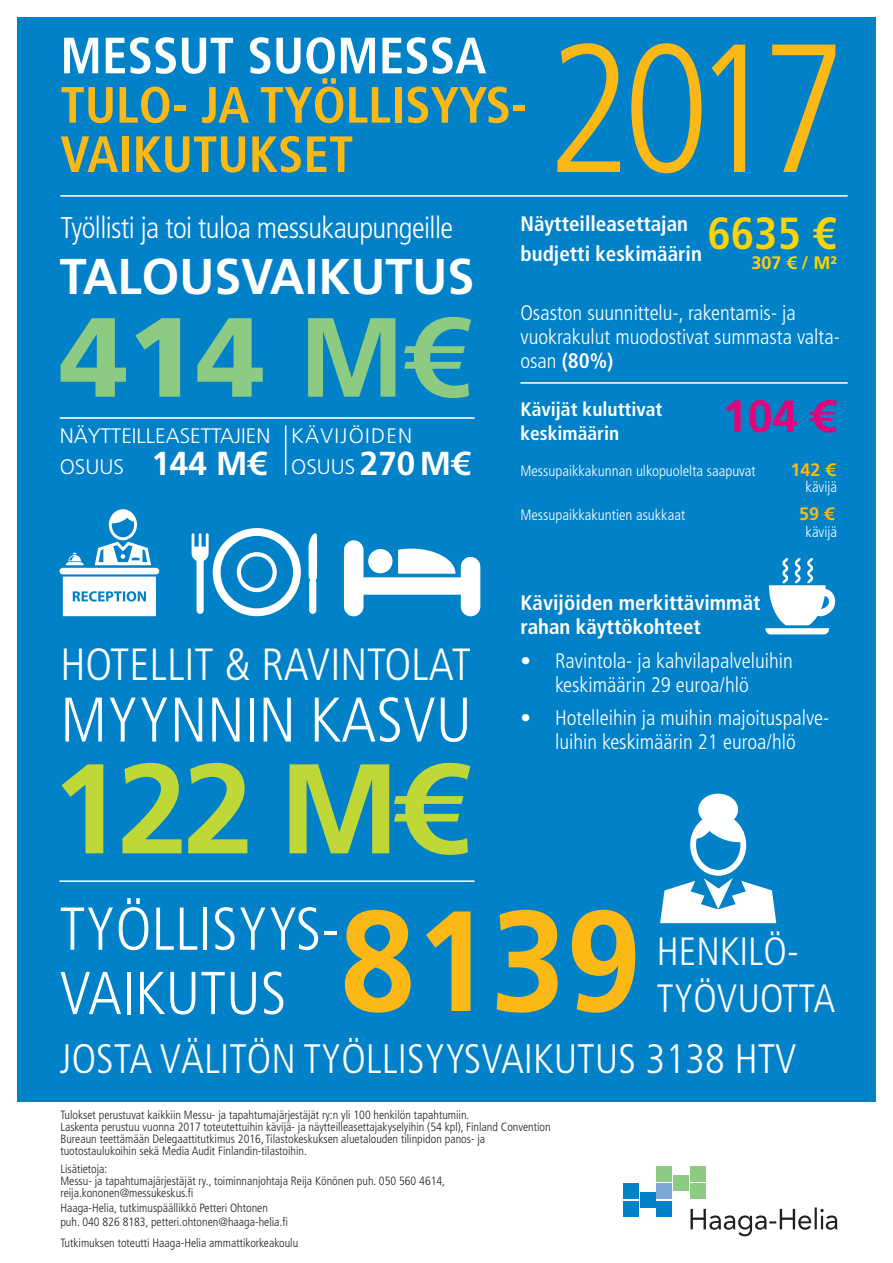
<style>
.page{position:relative;width:893px;height:1263px;background:#fff}
.page>*{position:absolute;margin:0;border:0;box-sizing:border-box;transform-origin:0 0}
.t1{font:300 condensed 182.55px "Frutiger LT";color:#fcb814}
.t2{font:700 142.5px "Frutiger LT";color:#fcb814;scale:.95 1}
.t3{font:700 127.5px "Frutiger LT";color:#c0d738}
.t4{font:900 112.5px "Frutiger LT";color:#8dca82}
.t5{font:300 condensed 63px "Frutiger LT";color:#fff}
.t6{font:300 condensed 60.45px/64.3px "Frutiger LT";color:#fff}
.t7{font:700 condensed 51px/49.3px "Frutiger LT";color:#fcb814}
.t8{font:700 condensed 51px "Frutiger LT";color:#fff}
.Leipis{font:700 50.25px "Frutiger LT";color:#fff;scale:.96 1}
.t9{font:300 condensed 45.15px "Frutiger LT";color:#fff}
.Leipis-2{font:700 45px "Frutiger LT";color:#e40278}
.t10{font:300 condensed 41.1px "Frutiger LT";color:#fff}
.t11{font:300 condensed 39.45px/47.4px "Frutiger LT";color:#fff}
.Leipis-3{font:700 33.3px "Frutiger LT";color:#fff}
.t12{font:300 condensed 30px "Frutiger LT";letter-spacing:-.02em;color:#fff}
.väliotsikko{font:300 condensed 21px/24px "Frutiger LT";color:#fff;text-align:center}
.väliotsikko-2{font:700 condensed 21px/24px "Frutiger LT";color:#fff}
.Leipis-4{font:300 21px/31.5px "Frutiger LT";color:#fff}
.Leipis-5{font:300 21px/31.5px "Frutiger LT";letter-spacing:.06em;color:#fff}
.väliotsikko-3{font:700 condensed 19.5px/24px "Frutiger LT";color:#fff}
.väliotsikko-4{font:700 18px "Frutiger LT";color:#fcb814}
.väliotsikko-5{font:700 18px "Frutiger LT";color:#fed304}
.väliotsikko-6{font:300 condensed 15px "Frutiger LT";color:#fff}
.t13{font:300 condensed 12px "Frutiger LT";color:#231f20}
.s1{font-weight:700}
</style>
<div class="page">
<div style="left:17px;top:17px;width:859px;height:1084px;background:#0081c8"></div>
<svg style="left:690px;top:1207px;width:147px;height:29px"></svg>
<div style="left:657px;top:1166px;width:15px;height:16px;background:#8dca82"></div>
<div style="left:690px;top:1166px;width:16px;height:16px;background:#8dca82"></div>
<div style="left:690px;top:1183px;width:16px;height:16px;background:#8dca82"></div>
<div style="left:674px;top:1175px;width:15px;height:16px;background:#8dca82"></div>
<div style="left:657px;top:1183px;width:15px;height:16px;background:#7ca7d8"></div>
<div style="left:623px;top:1183px;width:15px;height:16px;background:#0081c8"></div>
<div style="left:623px;top:1201px;width:15px;height:16px;background:#0081c8"></div>
<div style="left:640px;top:1192px;width:15px;height:16px;background:#0081c8"></div>
<div style="left:657px;top:1201px;width:15px;height:16px;background:#0081c8"></div>
<svg style="left:66px;top:553px;width:18px;height:12px"></svg>
<svg style="left:95px;top:509px;width:56px;height:56px"></svg>
<div style="left:60px;top:568px;width:99px;height:6px;background:#fff;border-radius:3px"></div>
<svg style="left:63px;top:576px;width:93px;height:40px;background:#e0f0f8"></svg>
<svg style="left:192px;top:528px;width:125px;height:88px"></svg>
<svg style="left:344px;top:540px;width:136px;height:76px"></svg>
<div style="left:368px;top:549px;width:24px;height:24px;background:#fff;border-radius:50%"></div>
<svg style="left:660px;top:794px;width:116px;height:129px"></svg>
<hr style="left:285px;top:425px;width:1px;height:50px;background:#fff">
<hr style="left:60px;top:417px;width:415px;height:2px;background:#fff">
<hr style="left:60px;top:195px;width:788px;height:2px;background:#fff">
<hr style="left:60px;top:880px;width:415px;height:2px;background:#fff">
<hr style="left:520px;top:382px;width:328px;height:2px;background:#fff">
<svg style="left:765px;top:558px;width:71px;height:76px"></svg>
<p class="t8" style="left:60px;top:25px;width:427px">MESSUT SUOMESSA</p>
<p class="t7" style="left:60px;top:80px;width:468px">TULO- JA TYÖLLISYYS-<br>VAIKUTUKSET</p>
<p class="t1" style="left:545px;top:5px;width:303px">2017</p>
<p class="t12" style="left:60px;top:211px;width:394px">Työllisti ja toi tuloa messukaupungeille</p>
<p class="Leipis" style="left:60px;top:247px;width:433px">TALOUSVAIKUTUS</p>
<p class="t4" style="left:60px;top:289px;width:408px">414 <span class="s1">M€</span></p>
<p class="Leipis-4" style="left:60px;top:420px;width:212px">NÄYTTEILLEASETTAJIEN<br>OSUUS</p>
<p class="Leipis-5" style="left:291px;top:420px;width:123px">KÄVIJÖIDEN<br>OSUUS</p>
<p class="Leipis-3" style="left:151px;top:444px;width:116px">144 M€</p>
<p class="Leipis-3" style="left:360px;top:444px;width:111px">270M€</p>
<p class="t9" style="left:60px;top:638px;width:412px">HOTELLIT &amp; RAVINTOLAT</p>
<p class="t5" style="left:60px;top:684px;width:413px">MYYNNIN KASVU</p>
<p class="t3" style="left:51px;top:734px;width:415px">122 M€</p>
<p class="väliotsikko-2" style="left:520px;top:212px;width:169px">Näytteilleasettajan</p>
<p class="väliotsikko-2" style="left:520px;top:241px;width:317px">budjetti keskimäärin <sup>6635</sup> <sup>€</sup></p>
<p class="väliotsikko" style="left:520px;top:301px;width:321px;text-align:left">Osaston suunnittelu-, rakentamis- ja vuokrakulut muodostivat summasta valta&shy;osan <span class="s1">(80%)</span></p>
<p class="väliotsikko-5" style="left:752px;top:252px;width:87px">307 € / M²</p>
<p class="väliotsikko-3" style="left:520px;top:397px;width:143px">Kävijät kuluttivat keskimäärin</p>
<p class="Leipis-2" style="left:723px;top:390px;width:114px">104 €</p>
<p class="väliotsikko-6" style="left:520px;top:462px;width:237px">Messupaikkakunnan ulkopuolelta saapuvat</p>
<p class="väliotsikko-4" style="left:790px;top:459px;width:47px">142 €</p>
<p class="väliotsikko-6" style="left:520px;top:506px;width:166px">Messupaikkakuntien asukkaat</p>
<p class="väliotsikko-4" style="left:799px;top:503px;width:37px">59 €</p>
<p class="väliotsikko-6" style="left:806px;top:478px;width:33px">kävijä</p>
<p class="väliotsikko-6" style="left:806px;top:523px;width:33px">kävijä</p>
<p class="väliotsikko-2" style="left:520px;top:591px;width:242px">Kävijöiden merkittävimmät rahan käyttökohteet</p>
<p class="väliotsikko" style="left:520px;top:649px;width:274px">• Ravintola- ja kahvilapalveluihin keskimäärin 29 euroa/hlö</p>
<p class="väliotsikko" style="left:520px;top:706px;width:310px">• Hotelleihin ja muihin majoituspalve&shy;luihin keskimäärin 21 euroa/hlö</p>
<p class="t6" style="left:60px;top:897px;width:281px">TYÖLLISYYS-<br>VAIKUTUS</p>
<p class="t2" style="left:340px;top:878px;width:318px">8139</p>
<p class="t11" style="left:657px;top:928px;width:180px">HENKILÖ-<br>TYÖVUOTTA</p>
<p class="t10" style="left:60px;top:1036px;width:739px">JOSTA VÄLITÖN TYÖLLISYYSVAIKUTUS 3138 HTV</p>
<p class="t13" style="left:60px;top:1108px;width:411px">Tulokset perustuvat kaikkiin Messu- ja tapahtumajärjestäjät ry:n yli 100 henkilön tapahtumiin.</p>
<p class="t13" style="left:60px;top:1120px;width:492px">Laskenta perustuu vuonna 2017 toteutettuihin kävijä- ja näytteilleasettajakyselyihin (54 kpl), Finland Convention</p>
<p class="t13" style="left:60px;top:1132px;width:426px">Bureaun teettämään Delegaattitutkimus 2016, Tilastokeskuksen aluetalouden tilinpidon panos- ja</p>
<p class="t13" style="left:60px;top:1144px;width:248px">tuotostaulukoihin sekä Media Audit Finlandin-tilastoihin.</p>
<p class="t13" style="left:60px;top:1162px;width:49px">Lisätietoja:</p>
<p class="t13" style="left:60px;top:1174px;width:386px">Messu- ja tapahtumajärjestäjät ry., toiminnanjohtaja Reija Könönen puh. 050 560 4614,</p>
<p class="t13" style="left:60px;top:1186px;width:135px">reija.kononen@messukeskus.fi</p>
<p class="t13" style="left:60px;top:1201px;width:209px">Haaga-Helia, tutkimuspäällikkö Petteri Ohtonen</p>
<p class="t13" style="left:60px;top:1215px;width:229px">puh. 040 826 8183, petteri.ohtonen@haaga-helia.fi</p>
<p class="t13" style="left:60px;top:1235px;width:239px">Tutkimuksen toteutti Haaga-Helia ammattikorkeakoulu</p>
</div>
